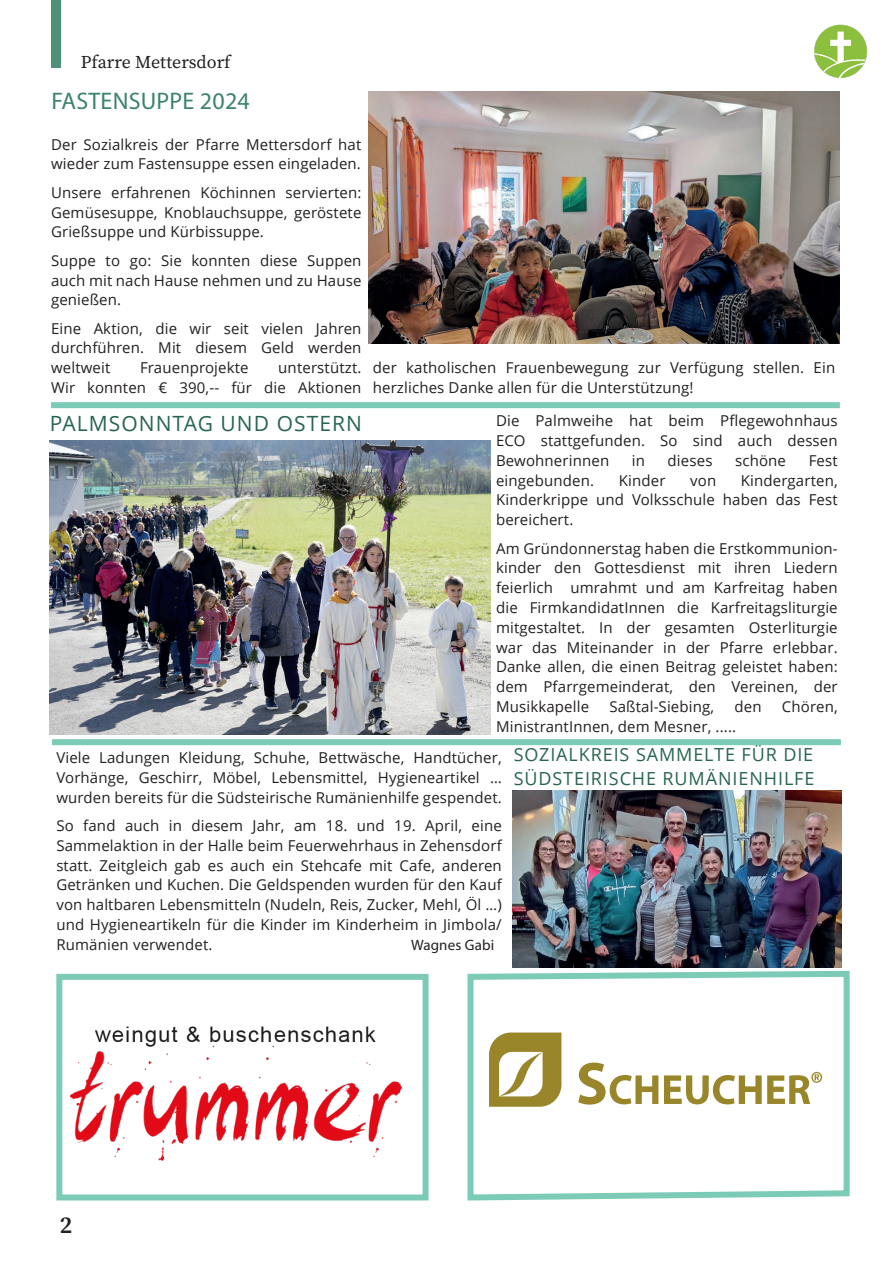
<style>
.page{position:relative;width:893px;height:1263px;background:#fff}
.page>*{position:absolute;margin:0;border:0;box-sizing:border-box;transform-origin:0 0}
.Unterüberschrift{font:24px "Myriad Pro";letter-spacing:.01em;color:#3d8369}
.t1{font:24px "Source Serif Variable";color:#231f20}
.Überschrift{font:21px "Open Sans";letter-spacing:.05em;color:#27654f}
.Überschrift-2{font:18px/24px "Open Sans";letter-spacing:.05em;color:#27654f}
.t2{font:18px "Source Serif Variable";color:#231f20}
.Seitentext{font:15px/19.8px "Open Sans";letter-spacing:.01em;color:#231f20;text-align:justify}
.Seitentext-2{font:15px "Myriad Pro";letter-spacing:.01em;color:#231f20}
</style>
<div class="page">
<div style="left:51px;top:0;width:9px;height:68px;background:#508f78"></div>
<img style="left:814px;top:24px;width:53px;height:54px">
<div style="left:51px;top:402px;width:789px;height:6px;background:#7ccbb7"></div>
<div style="left:56px;top:974px;width:373px;height:226px;border:6px solid #7ccbb7"></div>
<svg style="left:467px;top:970px;width:383px;height:231px"></svg>
<img style="left:71px;top:1026px;width:331px;height:135px">
<svg style="left:578px;top:1062px;width:244px;height:42px"></svg>
<svg style="left:489px;top:1032px;width:72px;height:75px"></svg>
<img style="left:368px;top:91px;width:472px;height:252px">
<img style="left:50px;top:441px;width:441px;height:293px">
<div style="left:52px;top:739px;width:789px;height:6px;background:#7ccbb7"></div>
<img style="left:512px;top:790px;width:330px;height:177px">
<p class="t2" style="left:81px;top:50px;width:151px">Pfarre Mettersdorf</p>
<p class="Unterüberschrift" style="left:51px;top:87px;width:200px">FASTENSUPPE 2024</p>
<p class="Seitentext" style="left:51px;top:134px;width:312px">Der Sozialkreis der Pfarre Mettersdorf hat wieder zum Fastensuppe essen eingeladen.</p>
<p class="Seitentext" style="left:51px;top:182px;width:312px">Unsere erfahrenen Köchinnen servierten:<br>Gemüsesuppe, Knoblauchsuppe, geröstete Grießsuppe und Kürbissuppe.</p>
<p class="Seitentext" style="left:51px;top:250px;width:312px">Suppe to go: Sie konnten diese Suppen auch mit nach Hause nehmen und zu Hause genießen.</p>
<p class="Seitentext" style="left:51px;top:318px;width:312px">Eine Aktion, die wir seit vielen Jahren durchführen. Mit diesem Geld werden weltweit</p>
<p class="Seitentext" style="left:140px;top:357px;width:110px">Frauenprojekte</p>
<p class="Seitentext" style="left:373px;top:358px;width:464px">der katholischen Frauenbewegung zur Verfügung stellen. Ein herzliches Danke allen für die Unterstützung!</p>
<p class="Seitentext" style="left:51px;top:357px;width:312px;text-align:right">unterstützt.<br>Wir konnten € 390,-- für die Aktionen</p>
<p class="Überschrift" style="left:50px;top:409px;width:314px">PALMSONNTAG UND OSTERN</p>
<p class="Seitentext" style="left:496px;top:410px;width:343px">Die Palmweihe hat beim Pflegewohnhaus ECO stattgefunden. So sind auch dessen Bewohnerinnen</p>
<p class="Seitentext" style="left:632px;top:450px;width:15px">in</p>
<p class="Seitentext" style="left:668px;top:450px;width:46px">dieses</p>
<p class="Seitentext" style="left:735px;top:450px;width:52px">schöne</p>
<p class="Seitentext" style="left:809px;top:450px;width:31px">Fest</p>
<p class="Seitentext" style="left:496px;top:470px;width:343px;text-indent:245px">Kindergarten, Kinderkrippe und Volksschule haben das Fest bereichert.</p>
<p class="Seitentext" style="left:496px;top:538px;width:343px">Am Gründonnerstag haben die Erstkommunion&shy;kinder den Gottesdienst mit ihren Liedern feierlich umrahmt und am Karfreitag haben die FirmkandidatInnen die Karfreitagsliturgie mitgestaltet. In der gesamten Osterliturgie war das Miteinander in der Pfarre erlebbar.<br>Danke allen, die einen Beitrag geleistet haben: dem Pfarrgemeinderat, den Vereinen, der Musikkapelle</p>
<p class="Seitentext" style="left:496px;top:470px;width:100px">eingebunden.</p>
<p class="Seitentext" style="left:619px;top:470px;width:48px">Kinder</p>
<p class="Seitentext" style="left:690px;top:470px;width:28px">von</p>
<p class="Seitentext" style="left:609px;top:696px;width:106px">Saßtal-Siebing,</p>
<p class="Seitentext" style="left:734px;top:696px;width:29px">den</p>
<p class="Seitentext" style="left:782px;top:696px;width:57px">Chören,</p>
<p class="Seitentext" style="left:496px;top:716px;width:242px">MinistrantInnen, dem Mesner, .....</p>
<p class="Seitentext" style="left:56px;top:747px;width:447px">Viele Ladungen Kleidung, Schuhe, Bettwäsche, Handtücher, Vorhänge, Geschirr, Möbel, Lebensmittel, Hygieneartikel … wurden bereits für die Südsteirische Rumänienhilfe gespendet.</p>
<p class="Seitentext" style="left:56px;top:815px;width:447px">So fand auch in diesem Jahr, am 18. und 19. April, eine Sammelaktion in der Halle beim Feuerwehrhaus in Zehensdorf statt. Zeitgleich gab es auch ein Stehcafe mit Cafe, anderen Getränken und Kuchen. Die Geldspenden wurden für den Kauf von haltbaren Lebensmitteln (Nudeln, Reis, Zucker, Mehl, Öl …) und Hygieneartikeln für die Kinder im Kinderheim in Jimbola/ Rumänien verwendet.</p>
<p class="Seitentext-2" style="left:411px;top:935px;width:85px">Wagnes Gabi</p>
<p class="Überschrift-2" style="left:514px;top:741px;width:302px">SOZIALKREIS SAMMELTE FÜR DIE<br>SÜDSTEIRISCHE RUMÄNIENHILFE</p>
<h1 class="t1" style="left:60px;top:1209px;width:14px">2</h1>
</div>
